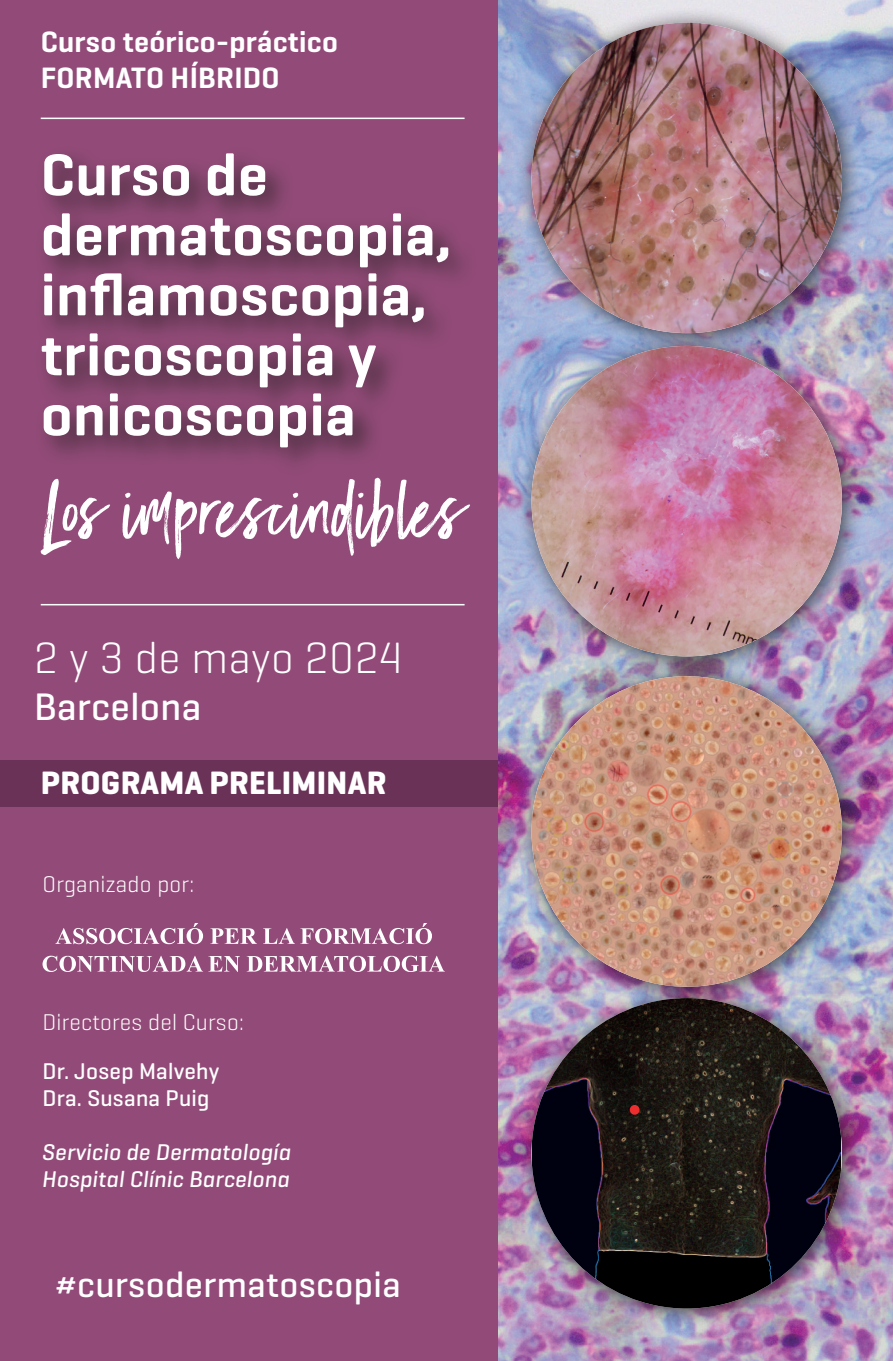
<style>
.page{position:relative;width:893px;height:1361px;background:#fff}
.page>*{position:absolute;margin:0;border:0;box-sizing:border-box;transform-origin:0 0}
.t1{font:72px "Black Diamond";letter-spacing:.01em;color:#fff}
.t2{font:600 60px/60px "Geogrotesque";letter-spacing:.01em;color:#fff}
.t3{font:300 44.7px "Geogrotesque";letter-spacing:.01em;color:#fff}
.t4{font:500 39px "Geogrotesque";letter-spacing:.01em;color:#fff}
.t5{font:500 36.45px "Geogrotesque";letter-spacing:.01em;color:#fff}
.t6{font:700 33px "Geogrotesque";letter-spacing:.01em;color:#fff}
.t7{font:600 30px/36px "Geogrotesque";letter-spacing:.01em;color:#fff}
.t8{font:italic 500 23.1px/27px "Geogrotesque";letter-spacing:.01em;color:#fff}
.t9{font:300 23.1px "Geogrotesque";letter-spacing:.01em;color:#fff}
.t10{font:500 23.1px/27px "Geogrotesque";letter-spacing:.01em;color:#fff}
</style>
<div class="page">
<img style="left:497px;top:0;width:396px;height:1361px">
<div style="left:0;top:0;width:497px;height:1361px;background:#924b78"></div>
<div style="left:0;top:760px;width:497px;height:46px;background:#693256"></div>
<div style="left:34px;top:145px;width:444px;height:333px;background:#231f20;opacity:.75"></div>
<svg style="left:55px;top:923px;width:148px;height:21px"></svg>
<svg style="left:210px;top:928px;width:47px;height:16px"></svg>
<svg style="left:263px;top:923px;width:169px;height:21px"></svg>
<svg style="left:43px;top:955px;width:197px;height:17px"></svg>
<svg style="left:247px;top:955px;width:198px;height:17px"></svg>
<hr style="left:41px;top:604px;width:424px;height:1px;background:#fff">
<hr style="left:41px;top:118px;width:424px;height:1px;background:#fff">
<div style="left:516px;top:7px;width:348px;height:348px;background:#231f20;opacity:.75"></div>
<img style="left:531px;top:23px;width:311px;height:310px;border-radius:155px">
<div style="left:516px;top:330px;width:348px;height:348px;background:#231f20;opacity:.75"></div>
<img style="left:531px;top:346px;width:311px;height:310px;border-radius:155px">
<div style="left:516px;top:660px;width:348px;height:348px;background:#231f20;opacity:.75"></div>
<img style="left:531px;top:676px;width:311px;height:310px;border-radius:155px">
<div style="left:516px;top:982px;width:348px;height:348px;background:#231f20;opacity:.75"></div>
<img style="left:531px;top:998px;width:311px;height:310px;border-radius:155px">
<div style="left:630px;top:1105px;width:9px;height:9px;background:#ee2d2e;border-radius:50%"></div>
<p class="t7" style="left:41px;top:24px;width:299px">Curso teórico-práctico<br>FORMATO HÍBRIDO</p>
<p class="t2" style="left:41px;top:144px;width:412px">Curso de dermatoscopia, inflamoscopia, tricoscopia y onicoscopia</p>
<p class="t1" style="left:41px;top:465px;width:428px">Los imprescindibles</p>
<p class="t3" style="left:34px;top:630px;width:370px">2 y 3 de mayo 2024</p>
<p class="t4" style="left:34px;top:682px;width:169px">Barcelona</p>
<p class="t6" style="left:41px;top:762px;width:347px">PROGRAMA PRELIMINAR</p>
<p class="t9" style="left:43px;top:869px;width:153px">Organizado por:</p>
<p class="t9" style="left:43px;top:1007px;width:203px">Directores del Curso:</p>
<p class="t10" style="left:43px;top:1056px;width:178px">Dr. Josep Malvehy<br>Dra. Susana Puig</p>
<p class="t8" style="left:43px;top:1137px;width:250px">Servicio de Dermatología<br>Hospital Clínic Barcelona</p>
<p class="t5" style="left:55px;top:1262px;width:347px">#cursodermatoscopia</p>
</div>
